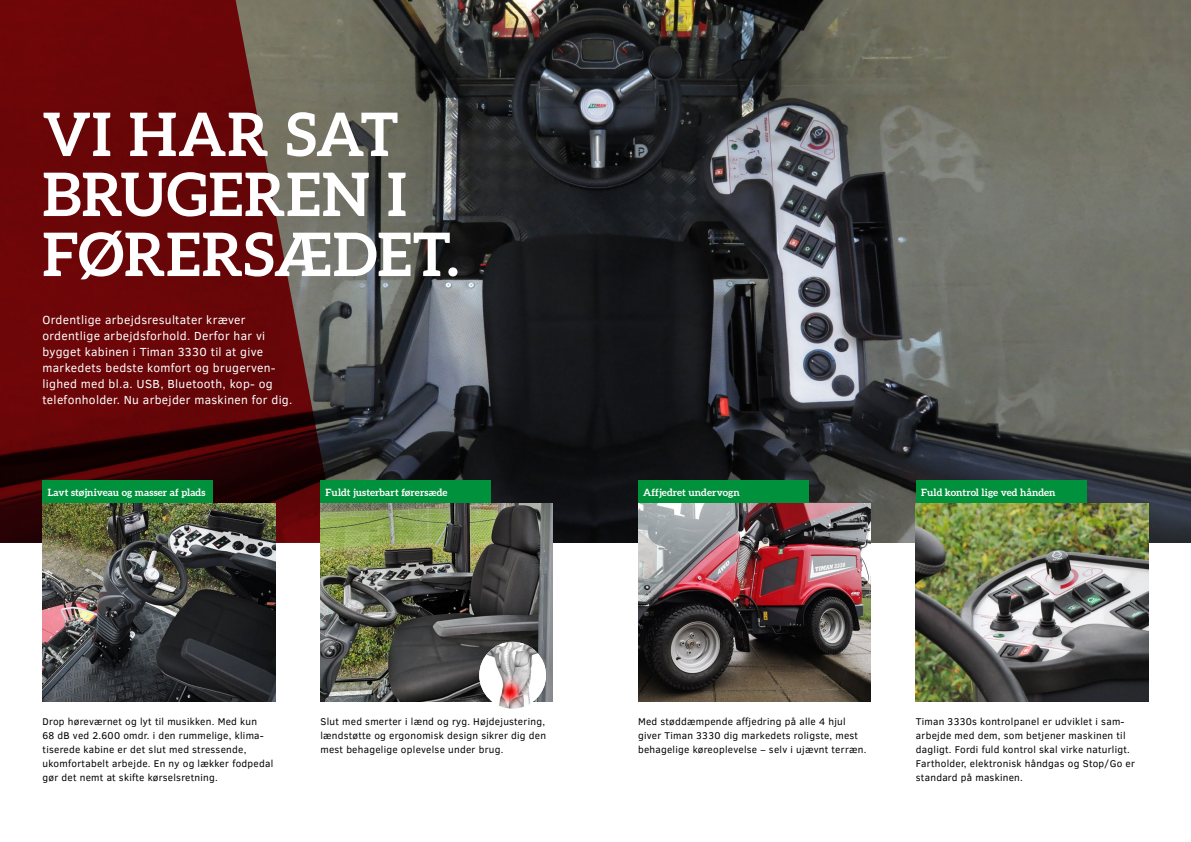
<style>
.page{position:relative;width:1191px;height:842px;background:#fff}
.page>*{position:absolute;margin:0;border:0;box-sizing:border-box;transform-origin:0 0}
.t1{font:700 60px/60px "Aleo";letter-spacing:.015em;color:#fff}
.t2{font:12px/16px "Clear Sans";letter-spacing:.025em;color:#fff}
.t3{font:10px/14px "Clear Sans";letter-spacing:.025em;color:#000}
.t4{font:700 10px "Aleo";letter-spacing:.01em;color:#fff}
</style>
<div class="page">
<img style="left:337px;top:0;width:854px;height:543px">
<svg style="left:0;top:0;width:337px;height:543px;background:#621616"></svg>
<img style="left:43px;top:503px;width:232px;height:198px">
<div style="left:43px;top:480px;width:170px;height:23px;background:#00913c"></div>
<img style="left:916px;top:503px;width:232px;height:198px">
<div style="left:916px;top:480px;width:170px;height:23px;background:#00913c"></div>
<img style="left:320px;top:503px;width:233px;height:198px">
<div style="left:320px;top:480px;width:170px;height:23px;background:#00913c"></div>
<img style="left:638px;top:503px;width:232px;height:198px">
<div style="left:638px;top:480px;width:170px;height:23px;background:#00913c"></div>
<img style="left:479px;top:642px;width:67px;height:67px;border-radius:33px">
<p class="t1" style="left:43px;top:103px;width:418px">VI HAR SAT<br>BRUGEREN I<br>FØRERSÆDET.</p>
<p class="t2" style="left:43px;top:312px;width:251px">Ordentlige arbejdsresultater kræver ordentlige arbejdsforhold. Derfor har vi bygget kabinen i Timan 3330 til at give markedets bedste komfort og brugerven&shy;lighed med bl.a. USB, Bluetooth, kop- og telefonholder. Nu arbejder maskinen for dig.</p>
<p class="t4" style="left:48px;top:486px;width:159px">Lavt støjniveau og masser af plads</p>
<p class="t4" style="left:326px;top:486px;width:123px">Fuldt justerbart førersæde</p>
<p class="t3" style="left:43px;top:714px;width:232px">Drop høreværnet og lyt til musikken. Med kun<br>68 dB ved 2.600 omdr. i den rummelige, klima&shy;tiserede kabine er det slut med stressende, ukomfortabelt arbejde. En ny og lækker fodpedal gør det nemt at skifte kørselsretning.</p>
<p class="t3" style="left:320px;top:714px;width:227px;text-align:justify">Slut med smerter i lænd og ryg. Højdejustering, lændstøtte og ergonomisk design sikrer dig den mest behagelige oplevelse under brug.</p>
<p class="t4" style="left:643px;top:486px;width:98px">Affjedret undervogn</p>
<p class="t4" style="left:921px;top:486px;width:136px">Fuld kontrol lige ved hånden</p>
<p class="t3" style="left:638px;top:714px;width:230px">Med støddæmpende affjedring på alle 4 hjul giver Timan 3330 dig markedets roligste, mest behagelige køreoplevelse – selv i ujævnt terræn.</p>
<p class="t3" style="left:916px;top:714px;width:221px">Timan 3330s kontrolpanel er udviklet i sam&shy;arbejde med dem, som betjener maskinen til dagligt. Fordi fuld kontrol skal virke naturligt.<br>Fartholder, elektronisk håndgas og Stop/Go er standard på maskinen.</p>
</div>
